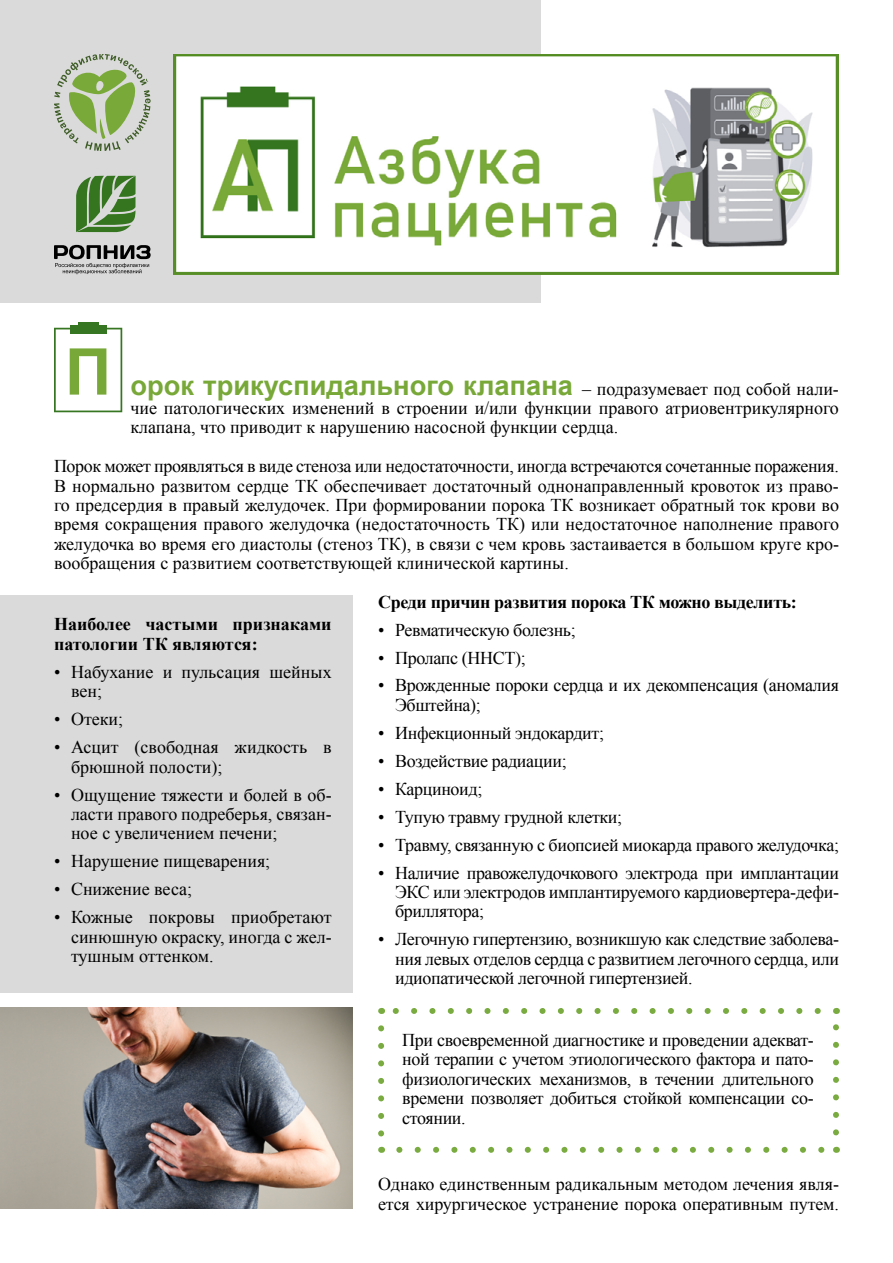
<style>
.page{position:relative;width:893px;height:1263px;background:#fff}
.page>*{position:absolute;margin:0;border:0;box-sizing:border-box;transform-origin:0 0}
.t1{font:700 64.5px "Arial";color:#78a838}
.t2{font:700 27px "Arial";color:#78a838}
.t3{font:18px/19.4px "Times New Roman";letter-spacing:-.01em;color:#000;text-align:justify}
.t4{font:700 18px/19.4px "Times New Roman";letter-spacing:-.015em;color:#000}
.s1{font-family:"Times New Roman";font-weight:400;font-size:18px;color:#000}
</style>
<div class="page">
<div style="left:0;top:0;width:540px;height:303px;background:#dadada"></div>
<svg style="left:54px;top:328px;width:68px;height:84px"></svg>
<div style="left:70px;top:325px;width:37px;height:9px;background:#367521"></div>
<div style="left:78px;top:322px;width:21px;height:5px;background:#367521"></div>
<img style="left:174px;top:54px;width:665px;height:220px">
<svg style="left:54px;top:54px;width:97px;height:97px"></svg>
<svg style="left:54px;top:245px;width:97px;height:29px"></svg>
<svg style="left:76px;top:176px;width:60px;height:56px"></svg>
<div style="left:0;top:595px;width:353px;height:398px;background:#dadada"></div>
<svg style="left:378px;top:1028px;width:6px;height:109px"></svg>
<svg style="left:399px;top:1147px;width:426px;height:6px"></svg>
<svg style="left:833px;top:1024px;width:6px;height:108px"></svg>
<svg style="left:392px;top:1008px;width:426px;height:6px"></svg>
<img style="left:0;top:1008px;width:353px;height:201px">
<h1 class="t1" style="left:65px;top:329px;width:48px">П</h1>
<h2 class="t2" style="left:130px;top:367px;width:710px">орок трикуспидального клапана <span class="s1">– подразумевает под собой нали-</span></h2>
<p class="t3" style="left:130px;top:398px;width:710px">чие патологических изменений в строении и/или функции правого атриовентрикулярного клапана, что приводит к нарушению насосной функции сердца.</p>
<p class="t3" style="left:54px;top:456px;width:786px">Порок может проявляться в виде стеноза или недостаточности, иногда встречаются сочетанные поражения.<br>В нормально развитом сердце ТК обеспечивает достаточный однонаправленный кровоток из право&shy;го предсердия в правый желудочек. При формировании порока ТК возникает обратный ток крови во время сокращения правого желудочка (недостаточность ТК) или недостаточное наполнение правого желудочка во время его диастолы (стеноз ТК), в связи с чем кровь застаивается в большом круге кро&shy;вообращения с развитием соответствующей клинической картины.</p>
<p class="t4" style="left:378px;top:591px;width:420px">Среди причин развития порока ТК можно выделить:</p>
<p class="t3" style="left:378px;top:620px;width:199px">• Ревматическую болезнь;</p>
<p class="t3" style="left:378px;top:647px;width:149px">• Пролапс (ННСТ);</p>
<p class="t3" style="left:395px;top:675px;width:445px;text-indent:-17px">• Врожденные пороки сердца и их декомпенсация (аномалия<br>Эбштейна);</p>
<p class="t3" style="left:378px;top:723px;width:227px">• Инфекционный эндокардит;</p>
<p class="t3" style="left:378px;top:751px;width:190px">• Воздействие радиации;</p>
<p class="t3" style="left:378px;top:779px;width:106px">• Карциноид;</p>
<p class="t3" style="left:378px;top:807px;width:246px">• Тупую травму грудной клетки;</p>
<p class="t3" style="left:378px;top:834px;width:462px">• Травму, связанную с биопсией миокарда правого желудочка;</p>
<p class="t3" style="left:395px;top:862px;width:445px;text-indent:-17px">• Наличие правожелудочкового электрода при имплантации ЭКС или электродов имплантируемого кардиовертера-дефи&shy;бриллятора;</p>
<p class="t3" style="left:395px;top:929px;width:445px;text-indent:-17px">• Легочную гипертензию, возникшую как следствие заболева&shy;ния левых отделов сердца с развитием легочного сердца, или идиопатической легочной гипертензией.</p>
<p class="t4" style="left:54px;top:614px;width:279px">Наиболее частыми признаками патологии ТК являются:</p>
<p class="t3" style="left:71px;top:662px;width:262px;text-indent:-17px">• Набухание и пульсация шейных вен;</p>
<p class="t3" style="left:54px;top:709px;width:71px">• Отеки;</p>
<p class="t3" style="left:71px;top:737px;width:262px;text-indent:-17px">• Асцит (свободная жидкость в брюшной полости);</p>
<p class="t3" style="left:71px;top:784px;width:262px;text-indent:-17px">• Ощущение тяжести и болей в об&shy;ласти правого подреберья, связан&shy;ное с увеличением печени;</p>
<p class="t3" style="left:54px;top:851px;width:218px">• Нарушение пищеварения;</p>
<p class="t3" style="left:54px;top:879px;width:140px">• Снижение веса;</p>
<p class="t3" style="left:71px;top:907px;width:262px;text-indent:-17px">• Кожные покровы приобретают синюшную окраску, иногда с жел&shy;тушным оттенком.</p>
<p class="t3" style="left:402px;top:1030px;width:413px">При своевременной диагностике и проведении адекват&shy;ной терапии с учетом этиологического фактора и пато&shy;физиологических механизмов, в течении длительного времени позволяет добиться стойкой компенсации со&shy;стоянии.</p>
<p class="t3" style="left:378px;top:1174px;width:462px">Однако единственным радикальным методом лечения явля&shy;ется хирургическое устранение порока оперативным путем.</p>
</div>
